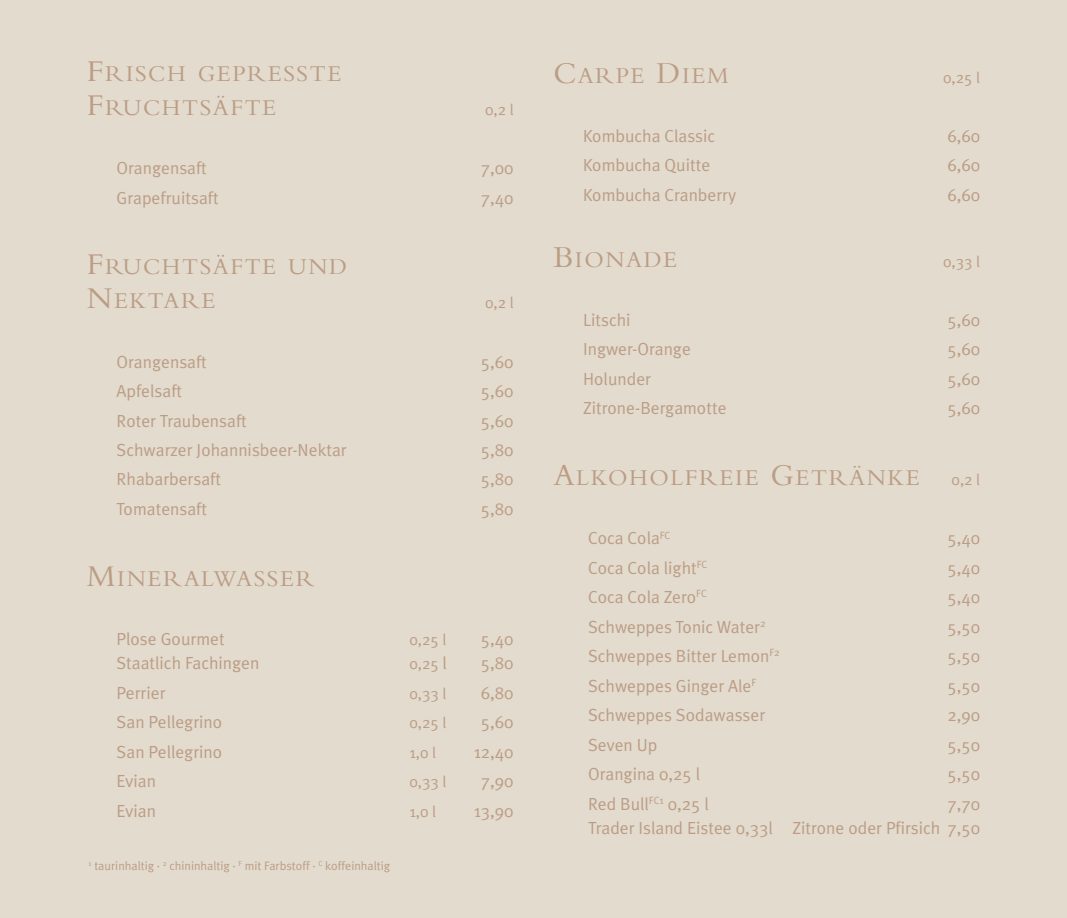
<style>
.page{position:relative;width:1067px;height:918px;background:#e3dbce}
.page>*{position:absolute;margin:0;border:0;box-sizing:border-box;transform-origin:0 0}
.t1{font:23.62px/34.1px "Bembo";letter-spacing:.065em;color:#bb9d85}
.t2{font:17.5px/24.5px "Meta Plus Normal";color:#bb9d85;text-align:right}
.t3{font:15.75px "Meta Plus Normal";color:#bb9d85}
.t4{font:12.25px "Meta Plus Normal";color:#bb9d85}
.s1{font-size:31.5px}
.s2{font-size:17.5px}
.s3{font-family:"Meta Plus Normal";font-size:15.75px}
</style>
<div class="page">
<h1 class="t1" style="left:87px;top:58px;width:256px"><span class="s1">F</span>RISCH GEPRESSTE<br><span class="s1">F</span>RUCHTSÄFTE</h1>
<p class="t3" style="left:485px;top:103px;width:30px">0,2 l</p>
<p class="t2" style="left:117px;top:157px;width:92px">Orangensaft</p>
<p class="t2" style="left:481px;top:157px;width:34px">7,00</p>
<p class="t2" style="left:117px;top:187px;width:104px">Grapefruitsaft</p>
<p class="t2" style="left:481px;top:187px;width:34px">7,40</p>
<h1 class="t1" style="left:87px;top:252px;width:262px"><span class="s1">F</span>RUCHTSÄFTE UND<br><span class="s1">N</span>EKTARE</h1>
<p class="t3" style="left:485px;top:297px;width:30px">0,2 l</p>
<p class="t2" style="left:117px;top:350px;width:92px">Orangensaft</p>
<p class="t2" style="left:481px;top:350px;width:34px">5,60</p>
<p class="t2" style="left:117px;top:380px;width:67px">Apfelsaft</p>
<p class="t2" style="left:481px;top:380px;width:34px">5,60</p>
<p class="t2" style="left:117px;top:409px;width:132px">Roter Traubensaft</p>
<p class="t2" style="left:481px;top:409px;width:34px">5,60</p>
<p class="t2" style="left:117px;top:439px;width:232px">Schwarzer Johannisbeer-Nektar</p>
<p class="t2" style="left:481px;top:439px;width:34px">5,80</p>
<p class="t2" style="left:117px;top:468px;width:106px">Rhabarbersaft</p>
<p class="t2" style="left:481px;top:468px;width:34px">5,80</p>
<p class="t2" style="left:117px;top:498px;width:92px">Tomatensaft</p>
<p class="t2" style="left:481px;top:498px;width:34px">5,80</p>
<h1 class="t1" style="left:87px;top:563px;width:229px"><span class="s1">M</span>INERALWASSER</h1>
<p class="t2" style="left:117px;top:628px;width:110px">Plose Gourmet</p>
<p class="t3" style="left:409px;top:633px;width:38px">0,25 l</p>
<p class="t2" style="left:481px;top:628px;width:34px">5,40</p>
<p class="t2" style="left:117px;top:652px;width:144px">Staatlich Fachingen</p>
<p class="t3" style="left:409px;top:658px;width:39px">0,25 <span class="s2">l</span></p>
<p class="t2" style="left:481px;top:652px;width:34px">5,80</p>
<p class="t2" style="left:117px;top:682px;width:50px">Perrier</p>
<p class="t3" style="left:409px;top:687px;width:38px">0,33 l</p>
<p class="t2" style="left:481px;top:682px;width:34px">6,80</p>
<p class="t2" style="left:117px;top:711px;width:107px">San Pellegrino</p>
<p class="t3" style="left:409px;top:717px;width:38px">0,25 l</p>
<p class="t2" style="left:481px;top:711px;width:34px">5,60</p>
<p class="t2" style="left:117px;top:740px;width:107px">San Pellegrino</p>
<p class="t3" style="left:409px;top:746px;width:28px">1,0 l</p>
<p class="t2" style="left:474px;top:740px;width:41px">12,40</p>
<p class="t2" style="left:117px;top:770px;width:41px">Evian</p>
<p class="t3" style="left:409px;top:775px;width:38px">0,33 l</p>
<p class="t2" style="left:481px;top:770px;width:34px">7,90</p>
<p class="t2" style="left:117px;top:799px;width:41px">Evian</p>
<p class="t3" style="left:409px;top:805px;width:28px">1,0 l</p>
<p class="t2" style="left:474px;top:799px;width:41px">13,90</p>
<p class="t4" style="left:89px;top:861px;width:303px"><sup>1</sup> taurinhaltig · <sup>2</sup> chininhaltig · <sup>F</sup> mit Farbstoff · <sup>C</sup> koffeinhaltig</p>
<h1 class="t1" style="left:553px;top:60px;width:177px"><span class="s1">C</span>ARPE <span class="s1">D</span>IEM</h1>
<p class="t3" style="left:943px;top:71px;width:38px">0,25 l</p>
<p class="t2" style="left:583px;top:125px;width:134px">Kombucha Classic</p>
<p class="t2" style="left:947px;top:125px;width:34px">6,60</p>
<p class="t2" style="left:583px;top:154px;width:129px">Kombucha Quitte</p>
<p class="t2" style="left:947px;top:154px;width:34px">6,60</p>
<p class="t2" style="left:583px;top:184px;width:155px">Kombucha Cranberry</p>
<p class="t2" style="left:947px;top:184px;width:34px">6,60</p>
<h1 class="t1" style="left:553px;top:244px;width:125px"><span class="s1">B</span>IONADE</h1>
<p class="t3" style="left:943px;top:255px;width:38px">0,33 l</p>
<p class="t2" style="left:583px;top:309px;width:49px">Litschi</p>
<p class="t2" style="left:947px;top:309px;width:34px">5,60</p>
<p class="t2" style="left:583px;top:338px;width:109px">Ingwer-Orange</p>
<p class="t2" style="left:947px;top:338px;width:34px">5,60</p>
<p class="t2" style="left:583px;top:368px;width:69px">Holunder</p>
<p class="t2" style="left:947px;top:368px;width:34px">5,60</p>
<p class="t2" style="left:583px;top:397px;width:145px">Zitrone-Bergamotte</p>
<p class="t2" style="left:947px;top:397px;width:34px">5,60</p>
<h1 class="t1" style="left:553px;top:463px;width:428px"><span class="s1">A</span>LKOHOLFREIE <span class="s1">G</span>ETRÄNKE <span class="s3">0,2 l</span></h1>
<p class="t2" style="left:588px;top:527px;width:84px">Coca Cola<sup>FC</sup></p>
<p class="t2" style="left:947px;top:527px;width:34px">5,40</p>
<p class="t2" style="left:588px;top:557px;width:121px">Coca Cola light<sup>FC</sup></p>
<p class="t2" style="left:947px;top:557px;width:34px">5,40</p>
<p class="t2" style="left:588px;top:586px;width:120px">Coca Cola Zero<sup>FC</sup></p>
<p class="t2" style="left:947px;top:586px;width:34px">5,40</p>
<p class="t2" style="left:588px;top:615px;width:179px">Schweppes Tonic Water<sup>2</sup></p>
<p class="t2" style="left:947px;top:615px;width:34px">5,50</p>
<p class="t2" style="left:588px;top:645px;width:193px">Schweppes Bitter Lemon<sup>F2</sup></p>
<p class="t2" style="left:947px;top:645px;width:34px">5,50</p>
<p class="t2" style="left:588px;top:674px;width:170px">Schweppes Ginger Ale<sup>F</sup></p>
<p class="t2" style="left:947px;top:674px;width:34px">5,50</p>
<p class="t2" style="left:588px;top:704px;width:179px">Schweppes Sodawasser</p>
<p class="t2" style="left:947px;top:704px;width:34px">2,90</p>
<p class="t2" style="left:588px;top:733px;width:71px">Seven Up</p>
<p class="t2" style="left:947px;top:733px;width:34px">5,50</p>
<p class="t2" style="left:588px;top:763px;width:114px">Orangina 0,25 l</p>
<p class="t2" style="left:947px;top:763px;width:34px">5,50</p>
<p class="t2" style="left:588px;top:792px;width:122px">Red Bull<sup>FC1</sup> 0,25 l</p>
<p class="t2" style="left:588px;top:792px;width:393px">7,70<br>Trader Island Eistee 0,33l Zitrone oder Pfirsich 7,50</p>
</div>
